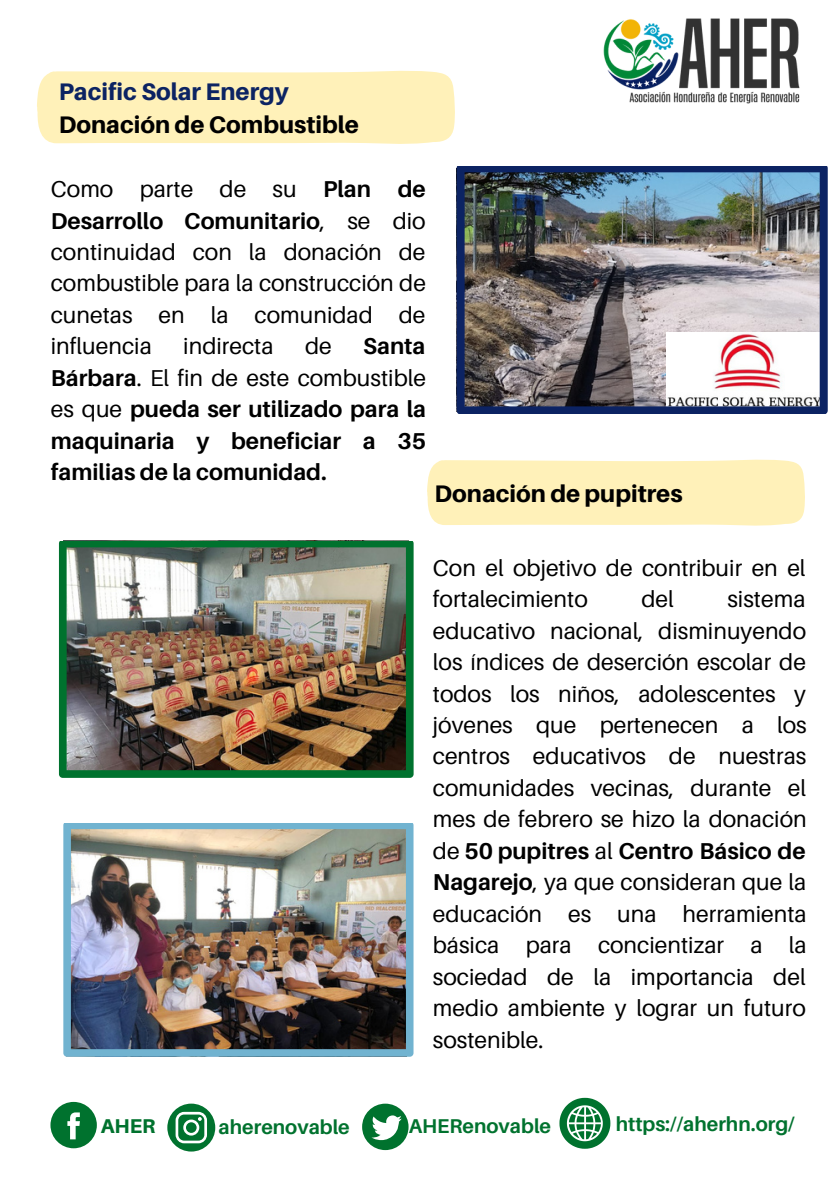
<style>
.page{position:relative;width:834px;height:1196px;background:#fff}
.page>*{position:absolute;margin:0;border:0;box-sizing:border-box;transform-origin:0 0}
.t1{font:800 24px "Aileron";color:#000}
.t2{font:800 24px "Aileron";color:#0c2363}
.t3{font:23px/31.4px "Aileron";color:#000;text-align:justify}
.t4{font:700 23px/31.4px "Aileron";color:#000;text-align:justify}
.t5{font:700 20px "Aileron";color:#00722e}
.t6{font:800 20px "Aileron";color:#00722e}
.s1{font-weight:700}
.s2{font-weight:400}
</style>
<div class="page">
<img style="left:603px;top:18px;width:197px;height:86px">
<svg style="left:50px;top:1101px;width:47px;height:47px"></svg>
<svg style="left:167px;top:1103px;width:48px;height:48px"></svg>
<svg style="left:362px;top:1103px;width:46px;height:47px"></svg>
<svg style="left:559px;top:1097px;width:51px;height:51px"></svg>
<img style="left:456px;top:166px;width:372px;height:247px">
<img style="left:59px;top:541px;width:354px;height:237px">
<img style="left:63px;top:823px;width:350px;height:233px">
<svg style="left:427px;top:459px;width:378px;height:67px;background:#fff1bd"></svg>
<div style="left:37px;top:70px;width:418px;height:74px;background:#fff1b9"></div>
<p class="t2" style="left:59px;top:77px;width:232px">Pacific Solar Energy</p>
<p class="t1" style="left:59px;top:110px;width:302px">Donación de Combustible</p>
<p class="t3" style="left:51px;top:173px;width:377px">Como parte de su <span class="s1">Plan de Desarrollo Comunitario</span>, se dio continuidad con la donación de combustible para la construcción de cunetas en la comunidad de influencia</p>
<p class="t3" style="left:183px;top:330px;width:92px">indirecta</p>
<p class="t3" style="left:305px;top:330px;width:28px">de</p>
<p class="t4" style="left:51px;top:330px;width:377px;text-indent:312px">Santa Bárbara<span class="s2">. El fin de este combustible es que</span> pueda ser utilizado para la maquinaria y beneficiar a 35 familias de la comunidad.</p>
<p class="t1" style="left:434px;top:479px;width:250px">Donación de pupitres</p>
<p class="t3" style="left:433px;top:551px;width:374px">Con el objetivo de contribuir en el fortalecimiento</p>
<p class="t3" style="left:641px;top:583px;width:34px">del</p>
<p class="t3" style="left:433px;top:583px;width:375px;text-indent:294px">sistema educativo nacional, disminuyendo los índices de deserción escolar de todos los niños, adolescentes y jóvenes que pertenecen a los centros educativos de nuestras comunidades vecinas, durante el mes de febrero se hizo la donación de <span class="s1">50 pupitres</span> al <span class="s1">Centro Básico de Nagarejo</span>, ya que consideran que la educación es una herramienta básica para concientizar a la sociedad de la importancia del medio ambiente y lograr un futuro sostenible.</p>
<p class="t6" style="left:101px;top:1113px;width:56px">AHER</p>
<p class="t5" style="left:219px;top:1114px;width:133px">aherenovable</p>
<p class="t5" style="left:409px;top:1113px;width:144px">AHERenovable</p>
<p class="t5" style="left:616px;top:1111px;width:180px">https://aherhn.org/</p>
</div>
